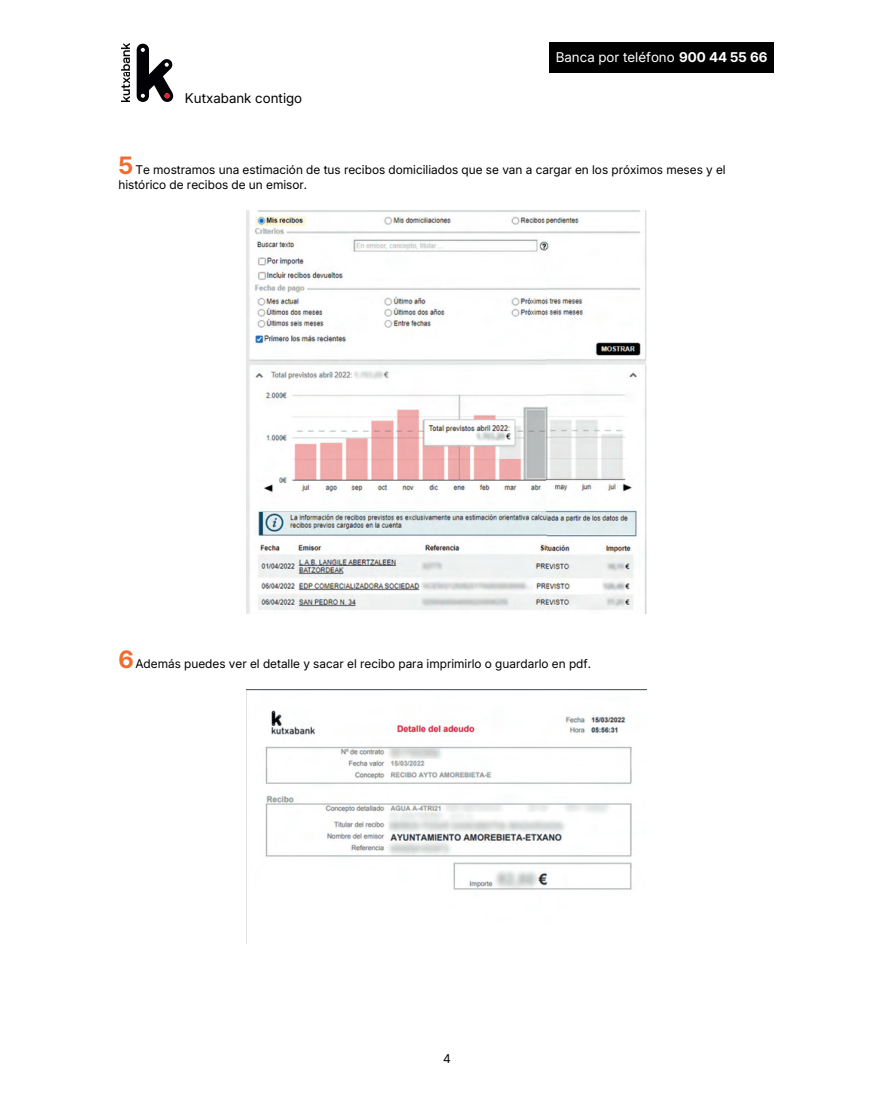
<style>
.page{position:relative;width:893px;height:1106px;background:#fff}
.page>*{position:absolute;margin:0;border:0;box-sizing:border-box;transform-origin:0 0}
.t1{font:13.5px "Inter 18 pt";color:#fff}
.t2{font:13.5px "Inter 18 pt";color:#000}
.t3{font:12px/14.4px "Inter 18 pt";color:#000}
.s1{font-weight:700}
.s2{font-weight:700;font-size:24px;color:#f06c30}
</style>
<div class="page">
<img style="left:246px;top:211px;width:400px;height:402px">
<img style="left:246px;top:689px;width:400px;height:254px">
<div style="left:549px;top:43px;width:225px;height:30px;background:#000"></div>
<svg style="left:137px;top:44px;width:36px;height:58px"></svg>
<img style="left:121px;top:44px;width:8px;height:58px">
<p class="t2" style="left:185px;top:88px;width:119px">Kutxabank contigo</p>
<p class="t1" style="left:556px;top:47px;width:213px">Banca por teléfono <span class="s1">900 44 55 66</span></p>
<p class="t3" style="left:118px;top:162px;width:609px"><span class="s2">5</span> Te mostramos una estimación de tus recibos domiciliados que se van a cargar en los próximos meses y el histórico de recibos de un emisor.</p>
<p class="t3" style="left:118px;top:656px;width:474px"><span class="s2">6</span> Además puedes ver el detalle y sacar el recibo para imprimirlo o guardarlo en pdf.</p>
<p class="t3" style="left:443px;top:1051px;width:9px">4</p>
</div>
